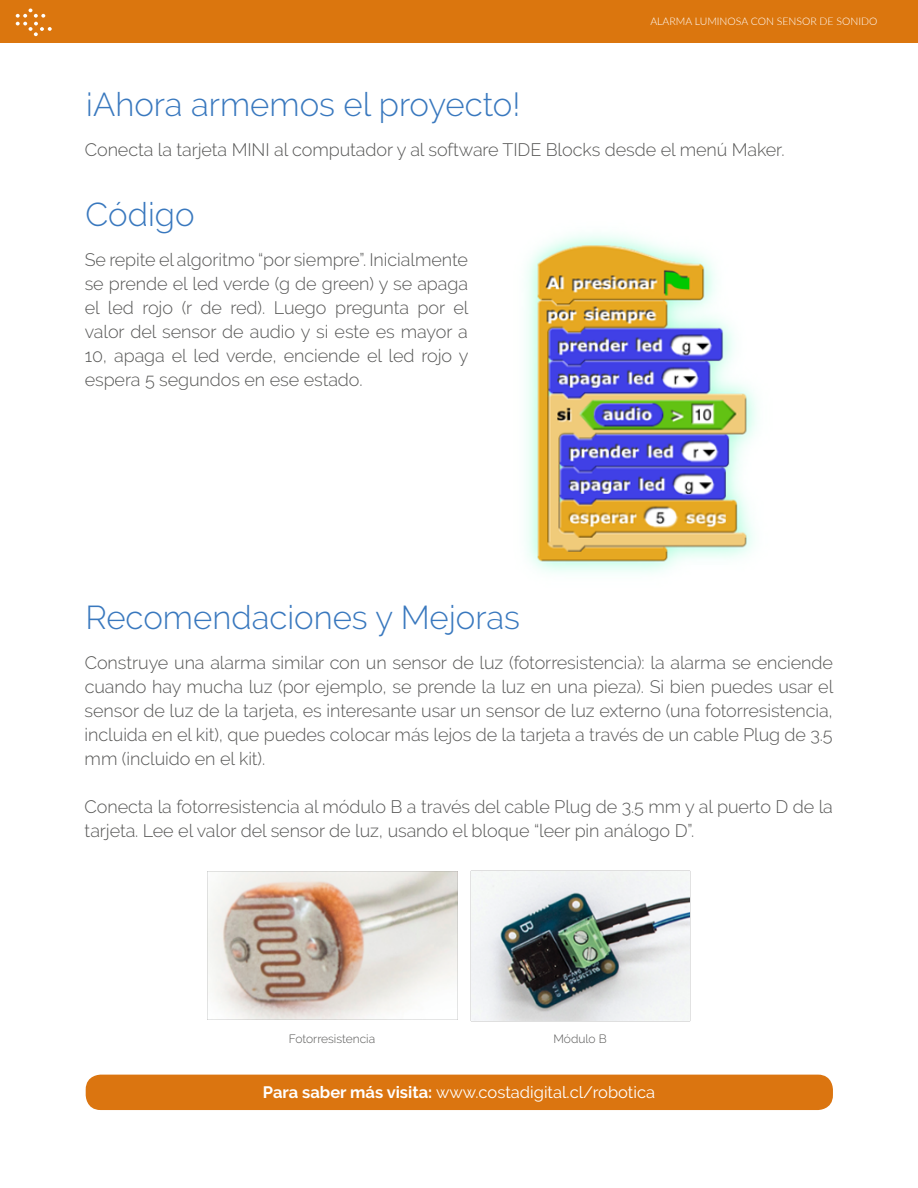
<style>
.page{position:relative;width:918px;height:1188px;background:#fff}
.page>*{position:absolute;margin:0;border:0;box-sizing:border-box;transform-origin:0 0}
.t1{font:300 33px "Raleway";color:#3978be}
.t2{font:300 18px/24px "Raleway";letter-spacing:-.005em;color:#575756;text-align:justify}
.t3{font:16.5px "Raleway";color:#fff}
.t4{font:300 12px "Raleway";color:#575756}
.t5{font:300 10.5px "Lato";color:#fff}
.s1{font-weight:700}
</style>
<div class="page">
<div style="left:0;top:0;width:918px;height:43px;background:#db760e"></div>
<svg style="left:16px;top:9px;width:36px;height:27px"></svg>
<div style="left:86px;top:1075px;width:747px;height:35px;background:#db7510;border-radius:15px"></div>
<img style="left:526px;top:233px;width:231px;height:340px">
<img style="left:207px;top:871px;width:251px;height:149px">
<img style="left:471px;top:870px;width:220px;height:151px">
<h1 class="t1" style="left:85px;top:85px;width:437px">¡Ahora armemos el proyecto!</h1>
<p class="t5" style="left:650px;top:14px;width:228px">ALARMA LUMINOSA CON SENSOR DE SONIDO</p>
<p class="t2" style="left:85px;top:138px;width:701px">Conecta la tarjeta MINI al computador y al software TIDE Blocks desde el menú Maker.</p>
<h1 class="t1" style="left:85px;top:195px;width:111px">Código</h1>
<p class="t2" style="left:85px;top:247px;width:385px">Se repite el algoritmo “por siempre”. Inicialmente se prende el led verde (g de green) y se apaga el led rojo (r de red). Luego pregunta por el valor del sensor de audio y si este es mayor a 10, apaga el led verde, enciende el led rojo y espera 5 segundos en ese estado.</p>
<h1 class="t1" style="left:85px;top:598px;width:436px">Recomendaciones y Mejoras</h1>
<p class="t2" style="left:85px;top:651px;width:750px">Construye una alarma similar con un sensor de luz (fotorresistencia): la alarma se enciende cuando hay mucha luz (por ejemplo, se prende la luz en una pieza). Si bien puedes usar el sensor de luz de la tarjeta, es interesante usar un sensor de luz externo (una fotorresistencia, incluida en el kit), que puedes colocar más lejos de la tarjeta a través de un cable Plug de 3.5 mm (incluido en el kit).</p>
<p class="t2" style="left:85px;top:795px;width:750px">Conecta la fotorresistencia al módulo B a través del cable Plug de 3.5 mm y al puerto D de la tarjeta. Lee el valor del sensor de luz, usando el bloque “leer pin análogo D”.</p>
<p class="t4" style="left:289px;top:1032px;width:88px">Fotorresistencia</p>
<p class="t4" style="left:554px;top:1032px;width:55px">Módulo B</p>
<p class="t3" style="left:263px;top:1082px;width:394px"><span class="s1">Para saber más visita:</span> www.costadigital.cl/robotica</p>
</div>
